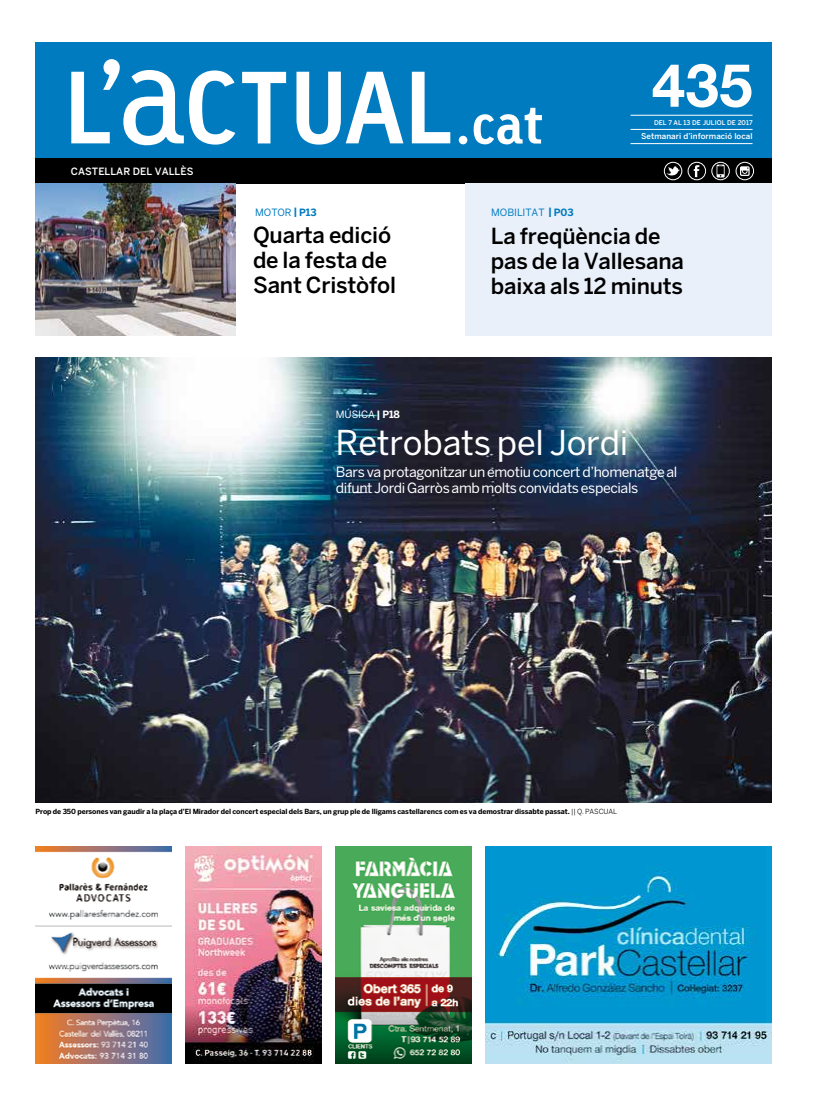
<style>
.page{position:relative;width:820px;height:1106px;background:#fff}
.page>*{position:absolute;margin:0;border:0;box-sizing:border-box;transform-origin:0 0}
.t1{font:700 60px "Helvetica Neue";color:#fff}
.t2{font:700 55px "Linotype Tetria";color:#fff}
.t3{font:34px "Benton Sans";letter-spacing:-.005em;color:#fff}
.t4{font:500 22px/25px "Benton Sans";letter-spacing:-.01em;color:#000}
.t5{font:14px/16px "Benton Sans";letter-spacing:-.025em;color:#fff}
.t6{font:10px "Benton Sans";letter-spacing:-.005em;color:#007bc0}
.t7{font:500 10px "Benton Sans";letter-spacing:.005em;color:#fff}
.t8{font:10px "Benton Sans";letter-spacing:-.005em;color:#fff}
.t9{font:500 8px "Benton Sans";letter-spacing:.005em;color:#fff}
.t10{font:700 7px "Benton Sans";letter-spacing:-.01em;color:#000}
.t11{font:500 6.5px "Benton Sans";letter-spacing:.005em;color:#fff}
.s1{font-weight:700}
.s2{font-weight:400}
</style>
<div class="page">
<div style="left:35px;top:43px;width:736px;height:115px;background:#007bc0"></div>
<svg style="left:71px;top:59px;width:379px;height:87px"></svg>
<div style="left:35px;top:158px;width:736px;height:26px;background:#000"></div>
<svg style="left:666px;top:166px;width:13px;height:10px"></svg>
<div style="left:663px;top:162px;width:18px;height:18px;border:1px solid #fff;border-radius:50%"></div>
<svg style="left:693px;top:165px;width:6px;height:12px"></svg>
<div style="left:687px;top:162px;width:18px;height:18px;border:1px solid #fff;border-radius:50%"></div>
<div style="left:735px;top:162px;width:18px;height:18px;border:1px solid #fff;border-radius:50%"></div>
<svg style="left:740px;top:166px;width:9px;height:10px"></svg>
<div style="left:711px;top:162px;width:18px;height:18px;border:1px solid #fff;border-radius:50%"></div>
<svg style="left:716px;top:165px;width:8px;height:12px"></svg>
<hr style="left:630px;top:115px;width:122px;height:1px;background:#fff">
<hr style="left:630px;top:129px;width:122px;height:1px;background:#fff">
<hr style="left:630px;top:143px;width:122px;height:1px;background:#fff">
<div style="left:464px;top:184px;width:307px;height:152px;background:#eaf0f9"></div>
<img style="left:35px;top:184px;width:200px;height:152px">
<img style="left:35px;top:357px;width:736px;height:445px">
<img style="left:335px;top:846px;width:136px;height:217px">
<img style="left:185px;top:846px;width:136px;height:217px">
<img style="left:35px;top:846px;width:136px;height:217px">
<img style="left:485px;top:846px;width:286px;height:217px">
<h3 class="t7" style="left:71px;top:165px;width:124px">CASTELLAR DEL VALLÈS</h3>
<h2 class="t2" style="left:454px;top:89px;width:90px">.cat</h2>
<h3 class="t6" style="left:255px;top:207px;width:63px">motor <span class="s1">| p13</span></h3>
<h3 class="t6" style="left:491px;top:207px;width:84px">mobilitat <span class="s1">| p03</span></h3>
<h1 class="t1" style="left:651px;top:48px;width:102px">435</h1>
<p class="t11" style="left:653px;top:118px;width:100px">DEL 7 AL 13 DE JULIOL DE 2017</p>
<p class="t9" style="left:641px;top:132px;width:113px">Setmanari d’informació local</p>
<h3 class="t4" style="left:253px;top:222px;width:145px">Quarta edició de la festa de<br>Sant Cristòfol</h3>
<h3 class="t8" style="left:336px;top:408px;width:66px">música <span class="s1">| p18</span></h3>
<h3 class="t4" style="left:490px;top:223px;width:194px">La freqüència de pas de la Vallesana baixa als 12 minuts</h3>
<h3 class="t3" style="left:335px;top:422px;width:294px">Retrobats pel Jordi</h3>
<h3 class="t5" style="left:336px;top:464px;width:343px">Bars va protagonitzar un emotiu concert d’homenatge al difunt Jordi Garròs amb molts convidats especials</h3>
<p class="t10" style="left:35px;top:807px;width:583px">Prop de 350 persones van gaudir a la plaça d’El Mirador del concert especial dels Bars, un grup ple de lligams castellarencs com es va demostrar dissabte passat. <span class="s2">|| Q. PASCUAL</span></p>
</div>
